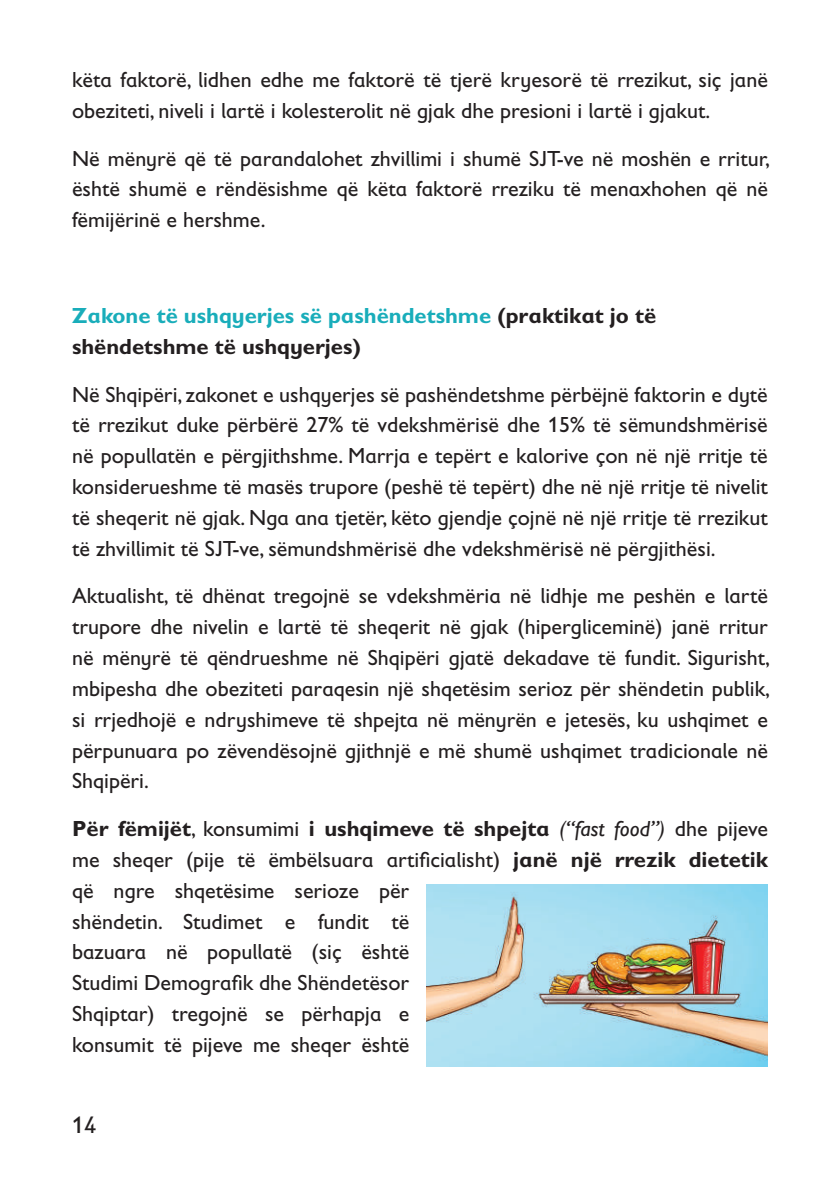
<style>
.page{position:relative;width:840px;height:1191px;background:#fff}
.page>*{position:absolute;margin:0;border:0;box-sizing:border-box;transform-origin:0 0}
.t1{font:24px "Gill Sans Infant Std";color:#231f20}
.t2{font:22px/30.8px "Gill Sans Infant Std";color:#231f20;text-align:justify}
.t3{font:700 22px/30.8px "Gill Sans Infant Std";color:#231f20}
.s1{color:#19adba}
.s2{font-weight:700}
.s3{font-style:italic}
</style>
<div class="page">
<img style="left:426px;top:884px;width:341px;height:182px">
<p class="t2" style="left:72px;top:64px;width:697px">këta faktorë, lidhen edhe me faktorë të tjerë kryesorë të rrezikut, siç janë obeziteti, niveli i lartë i kolesterolit në gjak dhe presioni i lartë i gjakut.</p>
<p class="t2" style="left:72px;top:143px;width:699px">Në mënyrë që të parandalohet zhvillimi i shumë SJT-ve në moshën e rritur, është shumë e rëndësishme që këta faktorë rreziku të menaxhohen që në fëmijërinë e hershme.</p>
<p class="t3" style="left:72px;top:300px;width:585px"><span class="s1">Zakone të ushqyerjes së pashëndetshme</span> (praktikat jo të shëndetshme të ushqyerjes)</p>
<p class="t2" style="left:72px;top:379px;width:697px">Në Shqipëri, zakonet e ushqyerjes së pashëndetshme përbëjnë faktorin e dytë të rrezikut duke përbërë 27% të vdekshmërisë dhe 15% të sëmundshmërisë në popullatën e përgjithshme. Marrja e tepërt e kalorive çon në një rritje të konsiderueshme të masës trupore (peshë të tepërt) dhe në një rritje të nivelit të sheqerit në gjak. Nga ana tjetër, këto gjendje çojnë në një rritje të rrezikut të zhvillimit të SJT-ve, sëmundshmërisë dhe vdekshmërisë në përgjithësi.</p>
<p class="t2" style="left:72px;top:580px;width:699px">Aktualisht, të dhënat tregojnë se vdekshmëria në lidhje me peshën e lartë trupore dhe nivelin e lartë të sheqerit në gjak (hipergliceminë) janë rritur në mënyrë të qëndrueshme në Shqipëri gjatë dekadave të fundit. Sigurisht, mbipesha dhe obeziteti paraqesin një shqetësim serioz për shëndetin publik, si rrjedhojë e ndryshimeve të shpejta në mënyrën e jetesës, ku ushqimet e përpunuara po zëvendësojnë gjithnjë e më shumë ushqimet tradicionale në Shqipëri.</p>
<p class="t2" style="left:72px;top:813px;width:697px;text-align:left"><span class="s2">Për fëmijët</span>, konsumimi <span class="s2">i ushqimeve të shpejta</span> <span class="s3">(“fast food”)</span> dhe pijeve me sheqer (pije të ëmbëlsuara artificialisht) <span class="s2">janë një rrezik dietetik </span>që ngre shqetësime serioze për<br>shëndetin. Studimet e fundit të<br>bazuara në popullatë (siç është<br>Studimi Demografik dhe Shëndetësor<br>Shqiptar) tregojnë se përhapja e<br>konsumit të pijeve me sheqer është</p>
<p class="t1" style="left:72px;top:1111px;width:25px">14</p>
</div>
